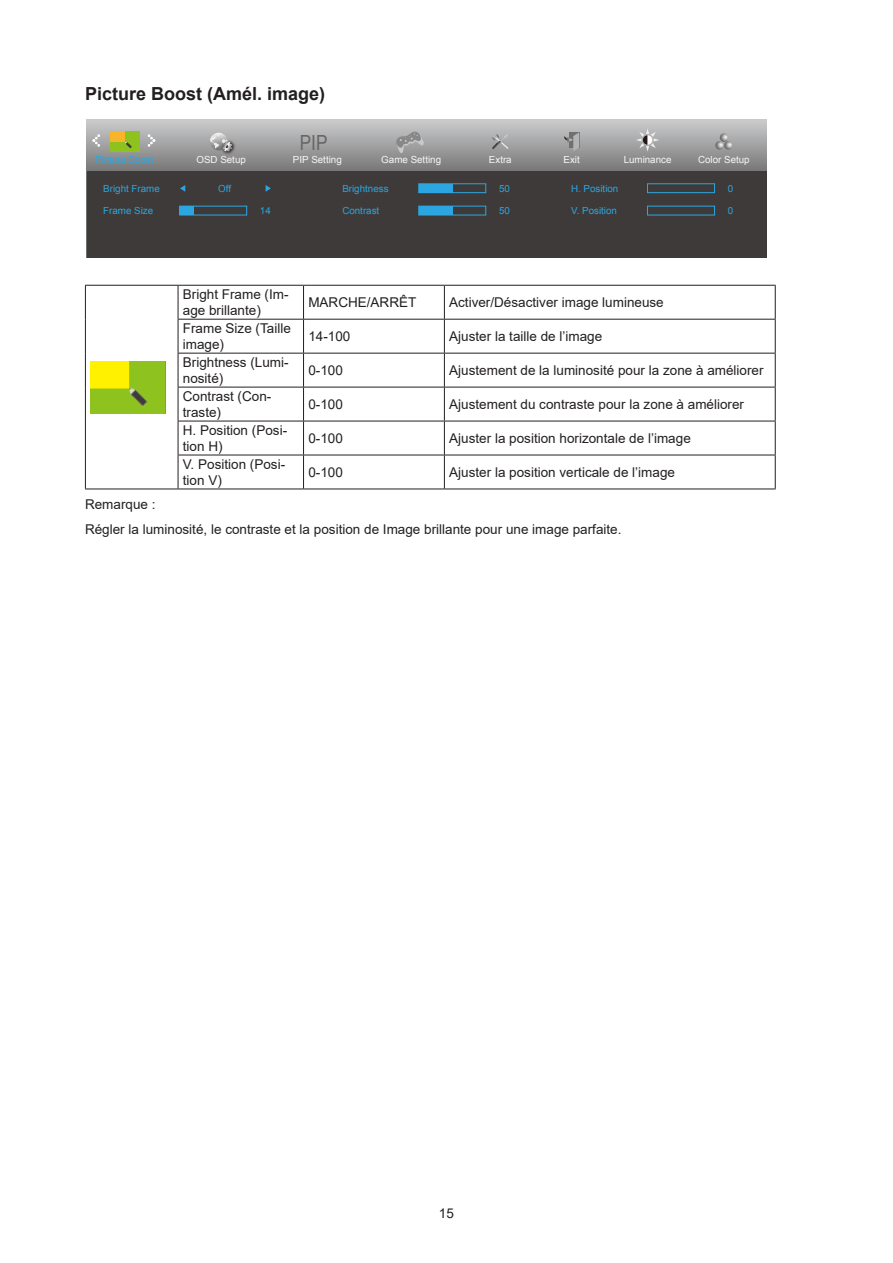
<style>
.page{position:relative;width:893px;height:1263px;background:#fff}
.page>*{position:absolute;margin:0;border:0;box-sizing:border-box;transform-origin:0 0}
.t1{font:20.85px "Arial Narrow";color:#686565}
.Heading_3{font:700 18px "Arial";color:#231f20}
.No_Spacing{font:13.5px/16.2px "Arial";color:#231f20}
.t2{font:9.75px "Arial";color:#2ca6e0}
.t3{font:9.75px "Arial";color:#f7f7f7}
</style>
<div class="page">
<svg style="left:87px;top:119px;width:679px;height:52px;background:#a1a1a2"></svg>
<div style="left:87px;top:171px;width:679px;height:87px;background:#3e3a39"></div>
<svg style="left:636px;top:128px;width:23px;height:24px"></svg>
<div style="left:418px;top:183px;width:68px;height:10px;border:1px solid #2ca6e0"></div>
<div style="left:419px;top:184px;width:34px;height:9px;background:#2ca6e0"></div>
<div style="left:419px;top:206px;width:34px;height:9px;background:#2ca6e0"></div>
<div style="left:647px;top:183px;width:68px;height:10px;border:1px solid #2ca6e0"></div>
<svg style="left:180px;top:185px;width:5px;height:7px"></svg>
<svg style="left:266px;top:185px;width:5px;height:7px"></svg>
<div style="left:180px;top:206px;width:14px;height:9px;background:#2ca6e0"></div>
<svg style="left:92px;top:134px;width:8px;height:13px"></svg>
<svg style="left:148px;top:134px;width:7px;height:13px"></svg>
<div style="left:110px;top:131px;width:29px;height:21px;background:#8dc21f"></div>
<div style="left:110px;top:131px;width:15px;height:10px;background:#f7b52c"></div>
<svg style="left:125px;top:142px;width:7px;height:6px"></svg>
<svg style="left:715px;top:133px;width:18px;height:17px"></svg>
<img style="left:219px;top:139px;width:18px;height:17px">
<svg style="left:210px;top:133px;width:23px;height:19px"></svg>
<svg style="left:564px;top:132px;width:15px;height:19px"></svg>
<svg style="left:492px;top:134px;width:18px;height:16px"></svg>
<svg style="left:396px;top:131px;width:28px;height:22px"></svg>
<hr style="left:85px;top:285px;width:93px;height:1px;background:#231f20">
<hr style="left:85px;top:286px;width:1px;height:33px;background:#231f20">
<hr style="left:178px;top:285px;width:126px;height:1px;background:#231f20">
<hr style="left:178px;top:286px;width:1px;height:33px;background:#231f20">
<hr style="left:304px;top:285px;width:140px;height:1px;background:#231f20">
<hr style="left:303px;top:286px;width:1px;height:33px;background:#231f20">
<hr style="left:444px;top:285px;width:332px;height:1px;background:#231f20">
<hr style="left:444px;top:286px;width:1px;height:33px;background:#231f20">
<hr style="left:775px;top:286px;width:1px;height:33px;background:#231f20">
<hr style="left:85px;top:319px;width:1px;height:34px;background:#231f20">
<hr style="left:178px;top:319px;width:126px;height:1px;background:#231f20">
<hr style="left:178px;top:320px;width:1px;height:33px;background:#231f20">
<hr style="left:304px;top:319px;width:140px;height:1px;background:#231f20">
<hr style="left:303px;top:320px;width:1px;height:33px;background:#231f20">
<hr style="left:444px;top:319px;width:332px;height:1px;background:#231f20">
<hr style="left:444px;top:320px;width:1px;height:33px;background:#231f20">
<hr style="left:775px;top:320px;width:1px;height:33px;background:#231f20">
<hr style="left:85px;top:353px;width:1px;height:34px;background:#231f20">
<hr style="left:178px;top:353px;width:126px;height:1px;background:#231f20">
<hr style="left:178px;top:353px;width:1px;height:34px;background:#231f20">
<hr style="left:304px;top:353px;width:140px;height:1px;background:#231f20">
<hr style="left:303px;top:353px;width:1px;height:34px;background:#231f20">
<hr style="left:444px;top:353px;width:332px;height:1px;background:#231f20">
<hr style="left:444px;top:353px;width:1px;height:34px;background:#231f20">
<hr style="left:775px;top:353px;width:1px;height:34px;background:#231f20">
<hr style="left:85px;top:387px;width:1px;height:34px;background:#231f20">
<hr style="left:178px;top:387px;width:126px;height:1px;background:#231f20">
<hr style="left:178px;top:387px;width:1px;height:34px;background:#231f20">
<hr style="left:304px;top:387px;width:140px;height:1px;background:#231f20">
<hr style="left:303px;top:387px;width:1px;height:34px;background:#231f20">
<hr style="left:444px;top:387px;width:332px;height:1px;background:#231f20">
<hr style="left:444px;top:387px;width:1px;height:34px;background:#231f20">
<hr style="left:775px;top:387px;width:1px;height:34px;background:#231f20">
<hr style="left:85px;top:421px;width:1px;height:34px;background:#231f20">
<hr style="left:178px;top:421px;width:126px;height:1px;background:#231f20">
<hr style="left:178px;top:421px;width:1px;height:34px;background:#231f20">
<hr style="left:304px;top:421px;width:140px;height:1px;background:#231f20">
<hr style="left:303px;top:421px;width:1px;height:34px;background:#231f20">
<hr style="left:444px;top:421px;width:332px;height:1px;background:#231f20">
<hr style="left:444px;top:421px;width:1px;height:34px;background:#231f20">
<hr style="left:775px;top:421px;width:1px;height:34px;background:#231f20">
<hr style="left:85px;top:455px;width:1px;height:34px;background:#231f20">
<hr style="left:178px;top:455px;width:126px;height:1px;background:#231f20">
<hr style="left:178px;top:455px;width:1px;height:34px;background:#231f20">
<hr style="left:304px;top:455px;width:140px;height:1px;background:#231f20">
<hr style="left:303px;top:455px;width:1px;height:34px;background:#231f20">
<hr style="left:444px;top:455px;width:332px;height:1px;background:#231f20">
<hr style="left:444px;top:455px;width:1px;height:34px;background:#231f20">
<hr style="left:775px;top:455px;width:1px;height:34px;background:#231f20">
<hr style="left:85px;top:489px;width:93px;height:1px;background:#231f20">
<hr style="left:178px;top:489px;width:126px;height:1px;background:#231f20">
<hr style="left:304px;top:489px;width:140px;height:1px;background:#231f20">
<hr style="left:444px;top:489px;width:332px;height:1px;background:#231f20">
<img style="left:90px;top:361px;width:76px;height:52px">
<p class="Heading_3" style="left:85px;top:81px;width:242px">Picture Boost (Amél. image)</p>
<p class="t1" style="left:300px;top:128px;width:29px">PIP</p>
<p class="t3" style="left:624px;top:153px;width:49px">Luminance</p>
<p class="t2" style="left:95px;top:153px;width:60px">Picture Boost</p>
<p class="t3" style="left:196px;top:154px;width:51px">OSD Setup</p>
<p class="t3" style="left:293px;top:154px;width:50px">PIP Setting</p>
<p class="t3" style="left:489px;top:154px;width:24px">Extra</p>
<p class="t3" style="left:564px;top:154px;width:18px">Exit</p>
<p class="t3" style="left:698px;top:153px;width:53px">Color Setup</p>
<p class="t3" style="left:381px;top:154px;width:61px">Game Setting</p>
<p class="t2" style="left:103px;top:182px;width:58px">Bright Frame</p>
<p class="t2" style="left:218px;top:182px;width:15px">Off</p>
<p class="t2" style="left:103px;top:204px;width:51px">Frame Size</p>
<p class="t2" style="left:260px;top:204px;width:12px">14</p>
<p class="t2" style="left:342px;top:182px;width:48px">Brightness</p>
<p class="t2" style="left:499px;top:182px;width:12px">50</p>
<p class="t2" style="left:342px;top:204px;width:38px">Contrast</p>
<p class="t2" style="left:499px;top:204px;width:12px">50</p>
<p class="t2" style="left:571px;top:182px;width:49px">H. Position</p>
<p class="t2" style="left:728px;top:182px;width:7px">0</p>
<p class="t2" style="left:571px;top:204px;width:47px">V. Position</p>
<p class="t2" style="left:728px;top:204px;width:7px">0</p>
<p class="No_Spacing" style="left:183px;top:286px;width:107px">Bright Frame (Im&shy;age brillante)</p>
<p class="No_Spacing" style="left:308px;top:294px;width:109px">MARCHE/ARRÊT</p>
<p class="No_Spacing" style="left:449px;top:294px;width:216px">Activer/Désactiver image lumineuse</p>
<p class="No_Spacing" style="left:183px;top:320px;width:110px">Frame Size (Taille image)</p>
<p class="No_Spacing" style="left:308px;top:328px;width:44px">14-100</p>
<p class="No_Spacing" style="left:449px;top:328px;width:155px">Ajuster la taille de l’image</p>
<p class="No_Spacing" style="left:183px;top:354px;width:107px">Brightness (Lumi&shy;nosité)</p>
<p class="No_Spacing" style="left:308px;top:362px;width:36px">0-100</p>
<p class="No_Spacing" style="left:449px;top:362px;width:316px">Ajustement de la luminosité pour la zone à améliorer</p>
<p class="No_Spacing" style="left:183px;top:388px;width:90px">Contrast (Con&shy;traste)</p>
<p class="No_Spacing" style="left:308px;top:396px;width:36px">0-100</p>
<p class="No_Spacing" style="left:449px;top:396px;width:296px">Ajustement du contraste pour la zone à améliorer</p>
<p class="No_Spacing" style="left:183px;top:422px;width:106px">H. Position (Posi&shy;tion H)</p>
<p class="No_Spacing" style="left:308px;top:430px;width:36px">0-100</p>
<p class="No_Spacing" style="left:449px;top:430px;width:243px">Ajuster la position horizontale de l’image</p>
<p class="No_Spacing" style="left:183px;top:456px;width:104px">V. Position (Posi&shy;tion V)</p>
<p class="No_Spacing" style="left:308px;top:464px;width:36px">0-100</p>
<p class="No_Spacing" style="left:449px;top:464px;width:227px">Ajuster la position verticale de l’image</p>
<p class="No_Spacing" style="left:85px;top:496px;width:72px">Remarque :</p>
<p class="No_Spacing" style="left:85px;top:521px;width:538px">Régler la luminosité, le contraste et la position de Image brillante pour une image parfaite.</p>
<p class="No_Spacing" style="left:439px;top:1205px;width:17px">15</p>
</div>
